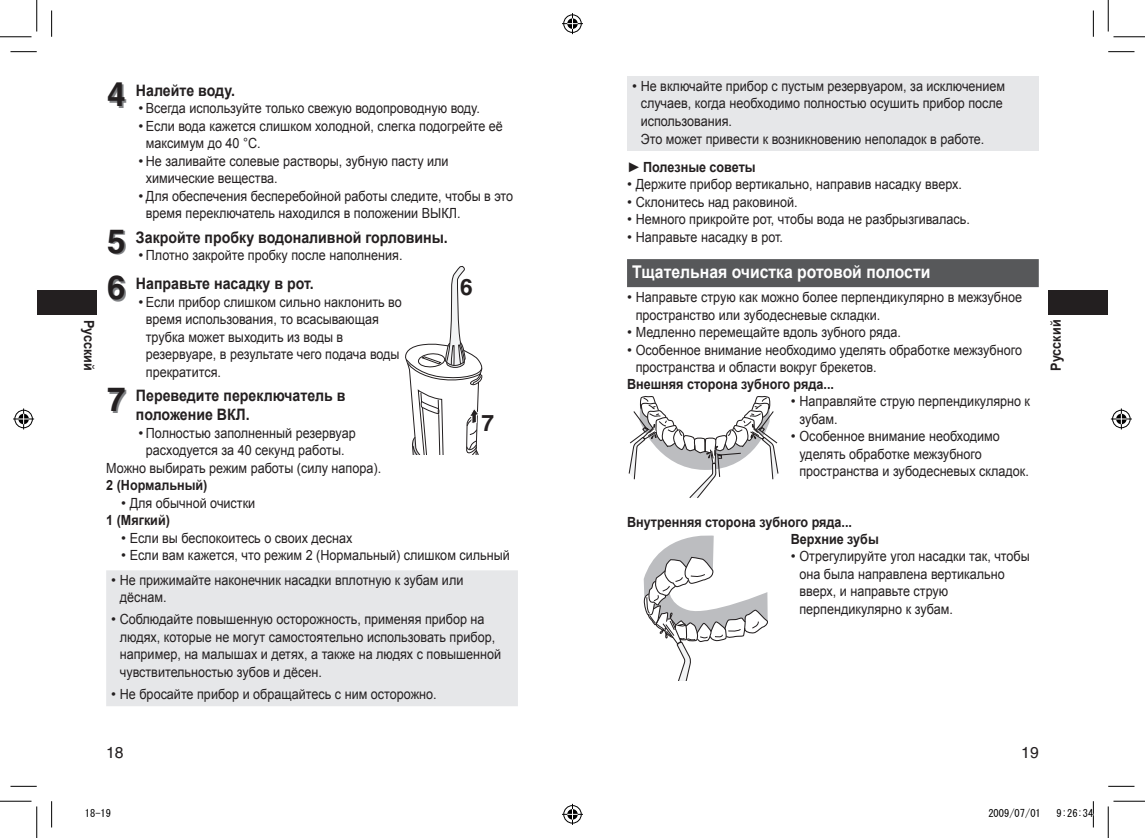
<style>
.page{position:relative;width:1145px;height:838px;background:#fff}
.page>*{position:absolute;margin:0;border:0;box-sizing:border-box;transform-origin:0 0}
.t1{font:700 22.75px "Helvetica";color:#231f20}
.t2{font:700 17.5px "Arial";color:#fff;scale:.9 1}
.t3{font:700 15.75px/19.2px "Arial";color:#231f20;scale:.9 1}
.t4{font:15.75px "Helvetica";color:#231f20}
.t5{font:14px/17.5px "Arial";color:#231f20}
.t6{font:700 14px/17px "Arial";color:#231f20;scale:.9 1}
.t7{font:10.5px "MS Gothic";color:#000}
.s1{font-family:"Helvetica";font-size:33.25px}
.s2{font-weight:400}
</style>
<div class="page">
<div style="left:37px;top:290px;width:59px;height:25px;background:#231f20"></div>
<div style="left:1049px;top:290px;width:59px;height:25px;background:#231f20"></div>
<div style="left:627px;top:259px;width:412px;height:28px;background:#57585a"></div>
<div style="left:627px;top:76px;width:412px;height:75px;background:#e6e7e9"></div>
<svg style="left:628px;top:396px;width:151px;height:102px"></svg>
<svg style="left:644px;top:535px;width:124px;height:145px"></svg>
<svg style="left:405px;top:266px;width:78px;height:189px"></svg>
<div style="left:106px;top:570px;width:412px;height:136px;background:#e6e7e9"></div>
<svg style="left:10px;top:51px;width:27px;height:1px"></svg>
<svg style="left:1108px;top:51px;width:26px;height:1px"></svg>
<svg style="left:10px;top:786px;width:27px;height:1px"></svg>
<svg style="left:1108px;top:786px;width:26px;height:1px"></svg>
<svg style="left:51px;top:10px;width:1px;height:27px"></svg>
<svg style="left:51px;top:801px;width:1px;height:26px"></svg>
<svg style="left:1093px;top:10px;width:1px;height:27px"></svg>
<hr style="left:0;top:36px;width:32px;height:1px;background:#000">
<hr style="left:1113px;top:36px;width:32px;height:1px;background:#000">
<hr style="left:0;top:800px;width:32px;height:1px;background:#000">
<hr style="left:1113px;top:800px;width:32px;height:1px;background:#000">
<hr style="left:36px;top:0;width:1px;height:32px;background:#000">
<hr style="left:36px;top:806px;width:1px;height:31px;background:#000">
<hr style="left:1108px;top:0;width:1px;height:32px;background:#000">
<hr style="left:1108px;top:806px;width:1px;height:31px;background:#000">
<svg style="left:562px;top:13px;width:21px;height:21px"></svg>
<svg style="left:562px;top:803px;width:21px;height:21px"></svg>
<svg style="left:13px;top:408px;width:21px;height:21px"></svg>
<svg style="left:1111px;top:408px;width:21px;height:21px"></svg>
<svg style="left:1092px;top:801px;width:2px;height:26px"></svg>
<p class="t6" style="left:97px;top:320px;width:58px;rotate:90deg">Русский</p>
<p class="t3" style="left:107px;top:81px;width:143px"><span class="s1">4</span> Налейте воду.</p>
<p class="t5" style="left:138px;top:100px;width:343px">• Всегда используйте только свежую водопроводную воду.</p>
<p class="t5" style="left:146px;top:117px;width:359px;text-indent:-7px">• Если вода кажется слишком холодной, слегка подогрейте её максимум до 40 °C.</p>
<p class="t5" style="left:146px;top:152px;width:304px;text-indent:-7px">• Не заливайте солевые растворы, зубную пасту или химические вещества.</p>
<p class="t5" style="left:146px;top:187px;width:369px;text-indent:-7px">• Для обеспечения бесперебойной работы следите, чтобы в это время переключатель находился в положении ВЫКЛ.</p>
<p class="t3" style="left:107px;top:228px;width:380px"><span class="s1">5</span> Закройте пробку водоналивной горловины.</p>
<p class="t5" style="left:138px;top:246px;width:266px">• Плотно закройте пробку после наполнения.</p>
<h1 class="t1" style="left:460px;top:273px;width:14px">6</h1>
<p class="t3" style="left:107px;top:274px;width:231px"><span class="s1">6</span> Направьте насадку в рот.</p>
<p class="t5" style="left:146px;top:293px;width:257px;text-indent:-7px">• Если прибор слишком сильно наклонить во время использования, то всасывающая трубка может выходить из воды в резервуаре, в результате чего подача воды прекратится.</p>
<p class="t3" style="left:136px;top:386px;width:234px;text-indent:-29px"><span class="s1">7</span> Переведите переключатель в положение ВКЛ.</p>
<p class="t5" style="left:106px;top:424px;width:276px;text-align:center">• Полностью заполненный резервуар расходуется за 40 секунд работы.<br>Можно выбирать режим работы (силу напора).</p>
<p class="t6" style="left:106px;top:477px;width:114px">2 (Нормальный)</p>
<p class="t5" style="left:121px;top:494px;width:136px">• Для обычной очистки</p>
<p class="t6" style="left:106px;top:512px;width:72px">1 (Мягкий)</p>
<p class="t5" style="left:121px;top:529px;width:233px">• Если вы беспокоитесь о своих деснах</p>
<p class="t5" style="left:121px;top:547px;width:390px">• Если вам кажется, что режим 2 (Нормальный) слишком сильный</p>
<p class="t5" style="left:120px;top:571px;width:345px;text-indent:-9px">• Не прижимайте наконечник насадки вплотную к зубам или дёснам.</p>
<p class="t5" style="left:120px;top:610px;width:383px;text-indent:-9px">• Соблюдайте повышенную осторожность, применяя прибор на людях, которые не могут самостоятельно использовать прибор, например, на малышах и детях, а также на людях с повышенной чувствительностью зубов и дёсен.</p>
<p class="t5" style="left:111px;top:685px;width:327px">• Не бросайте прибор и обращайтесь с ним осторожно.</p>
<h1 class="t1" style="left:482px;top:409px;width:14px">7</h1>
<p class="t4" style="left:106px;top:743px;width:19px">18</p>
<p class="t5" style="left:641px;top:77px;width:366px;text-indent:-9px">• Не включайте прибор с пустым резервуаром, за исключением случаев, когда необходимо полностью осушить прибор после использования.<br>Это может привести к возникновению неполадок в работе.</p>
<p class="t6" style="left:627px;top:159px;width:144px"><span class="s2">►</span> Полезные советы</p>
<p class="t5" style="left:627px;top:176px;width:336px">• Держите прибор вертикально, направив насадку вверх.</p>
<p class="t5" style="left:627px;top:193px;width:172px">• Склонитесь над раковиной.</p>
<p class="t5" style="left:627px;top:211px;width:344px">• Немного прикройте рот, чтобы вода не разбрызгивалась.</p>
<p class="t5" style="left:627px;top:228px;width:157px">• Направьте насадку в рот.</p>
<p class="t2" style="left:632px;top:260px;width:333px">Тщательная очистка ротовой полости</p>
<p class="t5" style="left:636px;top:288px;width:388px;text-indent:-9px">• Направьте струю как можно более перпендикулярно в межзубное пространство или зубодесневые складки.</p>
<p class="t5" style="left:627px;top:323px;width:275px">• Медленно перемещайте вдоль зубного ряда.</p>
<p class="t5" style="left:636px;top:341px;width:388px;text-indent:-9px">• Особенное внимание необходимо уделять обработке межзубного пространства и области вокруг брекетов.</p>
<p class="t6" style="left:627px;top:376px;width:231px">Внешняя сторона зубного ряда...</p>
<p class="t5" style="left:799px;top:392px;width:232px;text-indent:-9px">• Направляйте струю перпендикулярно к зубам.</p>
<p class="t5" style="left:799px;top:427px;width:231px;text-indent:-9px">• Особенное внимание необходимо уделять обработке межзубного пространства и зубодесневых складок.</p>
<p class="t6" style="left:791px;top:514px;width:99px;text-indent:-164px">Внутренняя сторона зубного ряда...<br>Верхние зубы</p>
<p class="t5" style="left:799px;top:547px;width:232px;text-indent:-9px">• Отрегулируйте угол насадки так, чтобы она была направлена вертикально вверх, и направьте струю перпендикулярно к зубам.</p>
<p class="t6" style="left:1048px;top:370px;width:58px;rotate:-90deg">Русский</p>
<p class="t4" style="left:1021px;top:743px;width:19px">19</p>
<p class="t7" style="left:85px;top:807px;width:28px">18-19</p>
<p class="t7" style="left:988px;top:807px;width:54px">2009/07/01</p>
<p class="t7" style="left:1057px;top:807px;width:38px">9:26:34</p>
</div>
